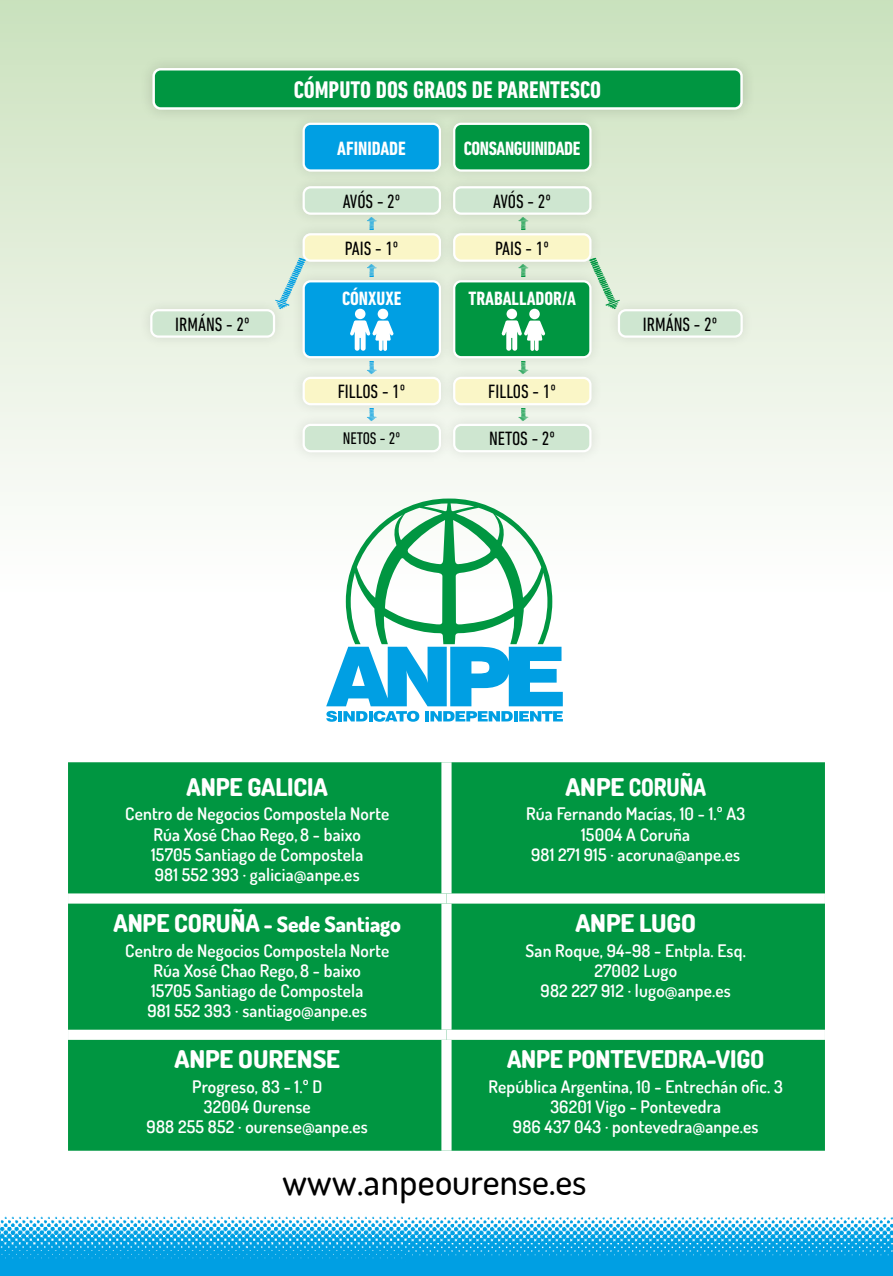
<style>
.page{position:relative;width:893px;height:1276px;background:#fff}
.page>*{position:absolute;margin:0;border:0;box-sizing:border-box;transform-origin:0 0}
.t1{font:500 36.15px "Dosis";color:#000}
.t2{font:700 condensed 24.45px "DIN Next LT Pro";color:#fff}
.t3{font:800 24.3px "Dosis";letter-spacing:-.005em;color:#fff}
.t4{font:800 24.3px "Dosis";letter-spacing:-.005em;color:#fff;scale:1.05 1}
.t5{font:800 21.3px "Dosis";letter-spacing:-.005em;color:#fff}
.t6{font:condensed 19.65px "DIN Next LT Pro";color:#000}
.t7{font:700 condensed 19.65px "DIN Next LT Pro";color:#fff}
.t8{font:700 condensed 19.65px "DIN Next LT Pro";letter-spacing:-.02em;color:#fff}
.t9{font:600 17.25px/20.2px "Dosis";letter-spacing:.01em;color:#fff;text-align:center}
.t10{font:condensed 17.1px "DIN Next LT Pro";color:#000}
.s1{font-size:24.3px}
</style>
<div class="page">
<img style="left:0;top:1216px;width:893px;height:60px">
<div style="left:0;top:0;width:893px;height:591px;background:linear-gradient(to bottom,#cbe1bd,#fffeff)"></div>
<svg style="left:326px;top:498px;width:237px;height:224px"></svg>
<div style="left:68px;top:762px;width:757px;height:388px;background:#009641"></div>
<div style="left:441px;top:762px;width:11px;height:131px;background:#fff"></div>
<div style="left:68px;top:893px;width:378px;height:10px;background:#fff"></div>
<div style="left:446px;top:893px;width:379px;height:10px;background:#fff"></div>
<div style="left:441px;top:903px;width:11px;height:126px;background:#fff"></div>
<div style="left:68px;top:1029px;width:378px;height:11px;background:#fff"></div>
<div style="left:446px;top:1029px;width:379px;height:11px;background:#fff"></div>
<div style="left:441px;top:1040px;width:11px;height:110px;background:#fff"></div>
<div style="left:290px;top:221px;width:163px;height:53px;background:#dce7d3"></div>
<div style="left:304px;top:234px;width:136px;height:27px;background:#faf6c7;border-radius:7px"></div>
<div style="left:303px;top:233px;width:138px;height:29px;border:2px solid #fff;border-radius:7px"></div>
<div style="left:290px;top:411px;width:163px;height:53px;background:#eef2eb"></div>
<div style="left:304px;top:425px;width:136px;height:26px;background:#cee6d0;border-radius:7px"></div>
<div style="left:303px;top:424px;width:138px;height:28px;border:2px solid #fff;border-radius:7px"></div>
<div style="left:290px;top:174px;width:163px;height:53px;background:#dbe8d1"></div>
<div style="left:304px;top:187px;width:136px;height:27px;background:#cee6d0;border-radius:7px"></div>
<div style="left:303px;top:186px;width:138px;height:29px;border:2px solid #fff;border-radius:7px"></div>
<div style="left:290px;top:364px;width:163px;height:53px;background:#eaf0e5"></div>
<div style="left:304px;top:378px;width:136px;height:26px;background:#faf6c7;border-radius:7px"></div>
<div style="left:303px;top:377px;width:138px;height:28px;border:2px solid #fff;border-radius:7px"></div>
<div style="left:138px;top:297px;width:149px;height:53px;background:#e6efdf"></div>
<div style="left:151px;top:310px;width:123px;height:26px;background:#cee6d0;border-radius:7px"></div>
<div style="left:150px;top:309px;width:125px;height:29px;border:2px solid #fff;border-radius:7px"></div>
<div style="left:605px;top:297px;width:150px;height:53px;background:#e6efdf"></div>
<div style="left:619px;top:310px;width:123px;height:26px;background:#cee6d0;border-radius:7px"></div>
<div style="left:618px;top:309px;width:125px;height:29px;border:2px solid #fff;border-radius:7px"></div>
<div style="left:290px;top:110px;width:163px;height:74px;background:#d6e5cc"></div>
<div style="left:304px;top:124px;width:136px;height:46px;background:#009fe3;border-radius:7px"></div>
<div style="left:303px;top:123px;width:138px;height:49px;border:2px solid #fff;border-radius:7px"></div>
<div style="left:290px;top:268px;width:163px;height:102px;background:#e4edde"></div>
<div style="left:304px;top:281px;width:136px;height:76px;background:#009fe3;border-radius:7px"></div>
<div style="left:303px;top:280px;width:138px;height:78px;border:2px solid #fff;border-radius:7px"></div>
<div style="left:441px;top:221px;width:163px;height:53px;background:#dce7d3"></div>
<div style="left:454px;top:234px;width:136px;height:27px;background:#faf6c7;border-radius:7px"></div>
<div style="left:453px;top:233px;width:138px;height:29px;border:2px solid #fff;border-radius:7px"></div>
<div style="left:441px;top:411px;width:163px;height:53px;background:#eef2eb"></div>
<div style="left:454px;top:425px;width:136px;height:26px;background:#cee6d0;border-radius:7px"></div>
<div style="left:453px;top:424px;width:138px;height:28px;border:2px solid #fff;border-radius:7px"></div>
<div style="left:441px;top:174px;width:163px;height:53px;background:#dbe8d1"></div>
<div style="left:454px;top:187px;width:136px;height:27px;background:#cee6d0;border-radius:7px"></div>
<div style="left:453px;top:186px;width:138px;height:29px;border:2px solid #fff;border-radius:7px"></div>
<div style="left:441px;top:364px;width:163px;height:53px;background:#eaf0e5"></div>
<div style="left:454px;top:378px;width:136px;height:26px;background:#faf6c7;border-radius:7px"></div>
<div style="left:453px;top:377px;width:138px;height:28px;border:2px solid #fff;border-radius:7px"></div>
<div style="left:441px;top:110px;width:163px;height:74px;background:#d6e5cc"></div>
<div style="left:454px;top:124px;width:136px;height:46px;background:#009641;border-radius:7px"></div>
<div style="left:453px;top:123px;width:138px;height:49px;border:2px solid #fff;border-radius:7px"></div>
<div style="left:441px;top:268px;width:163px;height:102px;background:#e3eddc"></div>
<div style="left:454px;top:281px;width:136px;height:76px;background:#009641;border-radius:7px"></div>
<div style="left:453px;top:280px;width:138px;height:78px;border:2px solid #fff;border-radius:7px"></div>
<svg style="left:367px;top:361px;width:10px;height:13px"></svg>
<svg style="left:518px;top:361px;width:10px;height:13px"></svg>
<svg style="left:367px;top:408px;width:10px;height:13px"></svg>
<svg style="left:518px;top:408px;width:10px;height:13px"></svg>
<svg style="left:367px;top:264px;width:10px;height:13px"></svg>
<svg style="left:518px;top:264px;width:10px;height:13px"></svg>
<svg style="left:367px;top:217px;width:10px;height:13px"></svg>
<svg style="left:518px;top:217px;width:10px;height:13px"></svg>
<svg style="left:275px;top:258px;width:31px;height:51px"></svg>
<svg style="left:589px;top:258px;width:31px;height:51px"></svg>
<div style="left:139px;top:54px;width:618px;height:69px;background:#cddfc1"></div>
<div style="left:154px;top:69px;width:587px;height:39px;background:#009641;border-radius:7px"></div>
<div style="left:152px;top:68px;width:591px;height:42px;border:2px solid #fff;border-radius:7px"></div>
<div style="left:378px;top:309px;width:10px;height:10px;background:#fff;border-radius:50%"></div>
<div style="left:529px;top:309px;width:11px;height:10px;background:#fff;border-radius:50%"></div>
<svg style="left:350px;top:320px;width:44px;height:31px"></svg>
<svg style="left:501px;top:320px;width:44px;height:31px"></svg>
<div style="left:355px;top:309px;width:10px;height:10px;background:#fff;border-radius:50%"></div>
<div style="left:507px;top:309px;width:10px;height:10px;background:#fff;border-radius:50%"></div>
<h2 class="t2" style="left:294px;top:76px;width:309px">CÓMPUTO DOS GRAOS DE PARENTESCO</h2>
<p class="t7" style="left:337px;top:137px;width:70px">AFINIDADE</p>
<p class="t8" style="left:464px;top:137px;width:118px">CONSANGUINIDADE</p>
<p class="t6" style="left:343px;top:190px;width:59px">AVÓS - 2º</p>
<p class="t6" style="left:493px;top:190px;width:59px">AVÓS - 2º</p>
<p class="t6" style="left:345px;top:237px;width:55px">PAIS - 1º</p>
<p class="t6" style="left:495px;top:237px;width:55px">PAIS - 1º</p>
<p class="t7" style="left:342px;top:287px;width:61px">CÓNXUXE</p>
<p class="t7" style="left:468px;top:287px;width:109px">TRABALLADOR/A</p>
<p class="t6" style="left:175px;top:313px;width:76px">IRMÁNS - 2º</p>
<p class="t6" style="left:643px;top:313px;width:76px">IRMÁNS - 2º</p>
<p class="t6" style="left:338px;top:381px;width:69px">FILLOS - 1º</p>
<p class="t10" style="left:343px;top:429px;width:59px">NETOS - 2º</p>
<p class="t6" style="left:488px;top:381px;width:69px">FILLOS - 1º</p>
<p class="t6" style="left:489px;top:428px;width:67px">NETOS - 2º</p>
<h3 class="t3" style="left:187px;top:771px;width:143px">ANPE GALICIA</h3>
<p class="t9" style="left:125px;top:803px;width:266px">Centro de Negocios Compostela Norte<br>Rúa Xosé Chao Rego, 8 - baixo<br>15705 Santiago de Compostela<br>981 552 393 · galicia@anpe.es</p>
<p class="t5" style="left:113px;top:910px;width:289px"><span class="s1">ANPE CORUÑA</span> - Sede Santiago</p>
<p class="t9" style="left:125px;top:939px;width:266px">Centro de Negocios Compostela Norte<br>Rúa Xosé Chao Rego, 8 - baixo<br>15705 Santiago de Compostela<br>981 552 393 · santiago@anpe.es</p>
<h3 class="t4" style="left:175px;top:1044px;width:159px">ANPE OURENSE</h3>
<p class="t9" style="left:147px;top:1076px;width:223px">Progreso, 83 - 1.º D<br>32004 Ourense<br>988 255 852 · ourense@anpe.es</p>
<h3 class="t4" style="left:565px;top:771px;width:135px">ANPE CORUÑA</h3>
<p class="t9" style="left:526px;top:803px;width:220px">Rúa Fernando Macías, 10 - 1.º A3<br>15004 A Coruña<br>981 271 915 · acoruna@anpe.es</p>
<h3 class="t4" style="left:575px;top:907px;width:116px">ANPE LUGO</h3>
<p class="t9" style="left:525px;top:939px;width:222px">San Roque, 94-98 - Entpla. Esq.<br>27002 Lugo<br>982 227 912 · lugo@anpe.es</p>
<h3 class="t3" style="left:507px;top:1044px;width:259px">ANPE PONTEVEDRA-VIGO</h3>
<p class="t9" style="left:489px;top:1076px;width:296px">República Argentina, 10 - Entrechán ofic. 3<br>36201 Vigo - Pontevedra<br>986 437 043 · pontevedra@anpe.es</p>
<h1 class="t1" style="left:282px;top:1158px;width:306px">www.anpeourense.es</h1>
</div>
